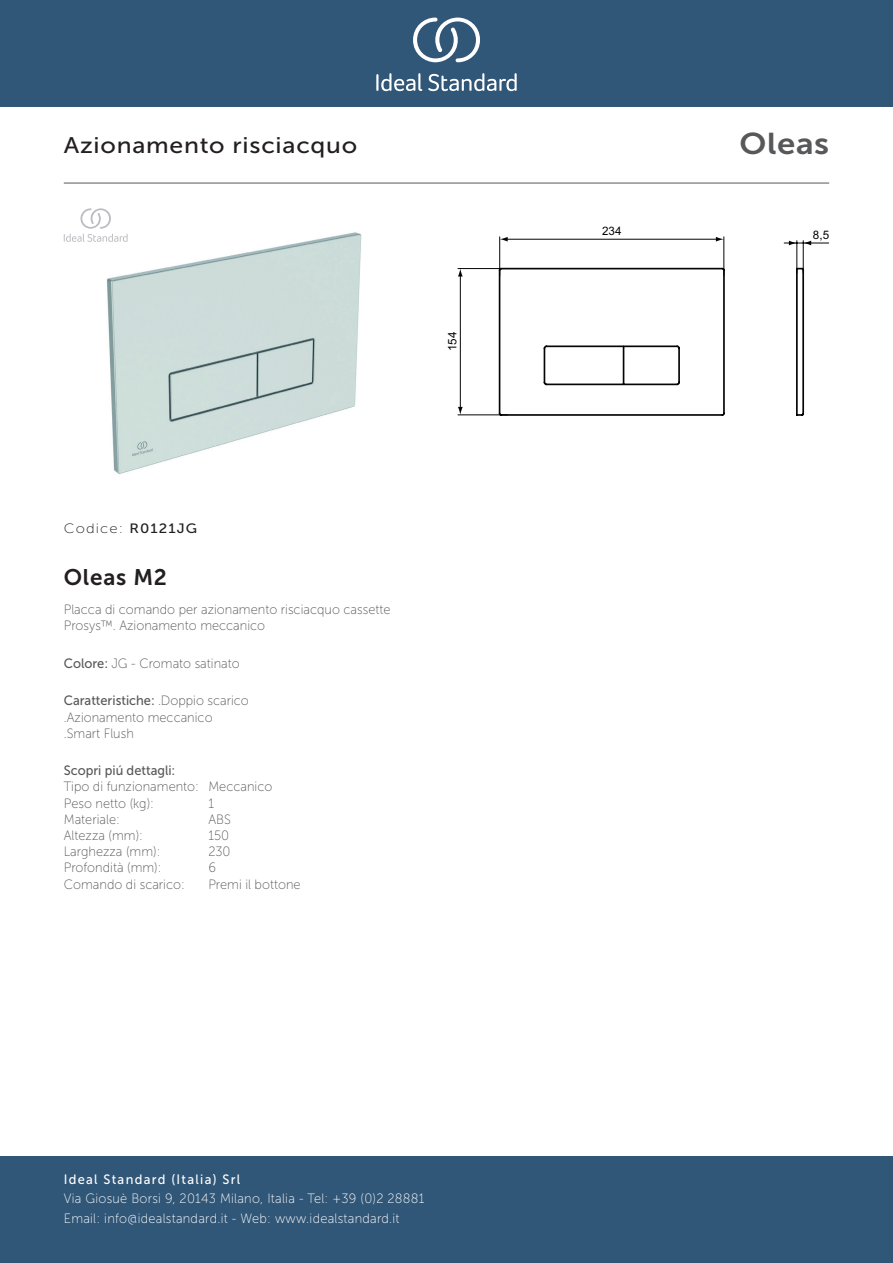
<style>
.page{position:relative;width:893px;height:1263px;background:#fff}
.page>*{position:absolute;margin:0;border:0;box-sizing:border-box;transform-origin:0 0}
._001_Produkttyp{font:30px "Museo Sans 700";letter-spacing:.02em;color:#57585a;scale:1.1 1}
.t1{font:22.5px "Museo Sans 500";letter-spacing:.03em;color:#231f20;scale:1.1 1}
.Article_Name{font:22.5px "Museo Sans 700";letter-spacing:.035em;color:#231f20}
.t2{font:13.5px/19.5px "Museo Sans 100";letter-spacing:.02em;color:#fff;scale:.95 1}
.Marketing_Descriptio{font:13.5px/16.2px "Museo Sans 100";color:#57585a;scale:.95 1}
.Features{font:13.5px/16.2px "Museo Sans 100";color:#57585a;scale:.95 1}
.Flush_Type{font:13.5px "Museo Sans 100";color:#57585a;scale:.95 1}
.Operation_Type{font:13.5px "Museo Sans 100";color:#57585a;scale:.95 1}
.Colour{font:13.5px "Museo Sans 100";color:#57585a;scale:.95 1}
.t3{font:13.5px "Museo Sans 500";letter-spacing:.1em;color:#fff;scale:.95 1}
.t4{font:13.5px "Museo Sans 500";color:#57585a;scale:.95 1}
.Width__mm{font:13.5px "Museo Sans 100";color:#57585a;scale:.95 1}
.Depth__mm{font:13.5px "Museo Sans 100";color:#57585a;scale:.95 1}
.Net_Weight__kg{font:13.5px "Museo Sans 100";color:#57585a;scale:.95 1}
.Height__mm{font:13.5px "Museo Sans 100";color:#57585a;scale:.95 1}
.t5{font:13.5px "Museo Sans 100";letter-spacing:.075em;color:#231f20;scale:1.1 1}
.Material{font:13.5px "Museo Sans 100";color:#57585a;scale:.95 1}
.t6{font:11.7px "Arial";color:#040503}
.s1{font-family:"Museo Sans 500"}
</style>
<div class="page">
<div style="left:0;top:1157px;width:893px;height:106px;background:#305678"></div>
<div style="left:0;top:0;width:893px;height:107px;background:#305678"></div>
<svg style="left:428px;top:73px;width:89px;height:18px"></svg>
<svg style="left:376px;top:73px;width:46px;height:18px"></svg>
<svg style="left:413px;top:18px;width:67px;height:44px"></svg>
<hr style="left:64px;top:183px;width:765px;height:1px;background:#57585a">
<img style="left:106px;top:232px;width:255px;height:243px">
<svg style="left:498px;top:267px;width:307px;height:149px"></svg>
<hr style="left:499px;top:237px;width:1px;height:39px;background:#040503">
<hr style="left:723px;top:237px;width:1px;height:39px;background:#040503">
<svg style="left:500px;top:237px;width:8px;height:5px"></svg>
<svg style="left:716px;top:237px;width:8px;height:5px"></svg>
<hr style="left:506px;top:239px;width:212px;height:1px;background:#040503">
<svg style="left:458px;top:269px;width:5px;height:7px"></svg>
<svg style="left:458px;top:407px;width:5px;height:7px"></svg>
<hr style="left:458px;top:268px;width:45px;height:1px;background:#040503">
<hr style="left:458px;top:414px;width:50px;height:1px;background:#040503">
<hr style="left:460px;top:274px;width:1px;height:135px;background:#040503">
<svg style="left:789px;top:241px;width:7px;height:4px"></svg>
<svg style="left:804px;top:241px;width:7px;height:4px"></svg>
<hr style="left:784px;top:243px;width:45px;height:1px;background:#040503">
<hr style="left:796px;top:241px;width:1px;height:32px;background:#040503">
<hr style="left:803px;top:241px;width:1px;height:32px;background:#040503">
<svg style="left:64px;top:208px;width:64px;height:34px"></svg>
<p class="t1" style="left:64px;top:133px;width:268px">Azionamento risciacquo</p>
<p class="_001_Produkttyp" style="left:739px;top:127px;width:83px">Oleas</p>
<p class="t6" style="left:445px;top:351px;width:21px;rotate:-90deg">154</p>
<p class="t5" style="left:64px;top:521px;width:123px">Codice: <span class="s1">R0121JG</span></p>
<p class="Article_Name" style="left:64px;top:565px;width:105px">Oleas M2</p>
<p class="Marketing_Descriptio" style="left:64px;top:602px;width:345px">Placca di comando per azionamento risciacquo cassette<br>Prosys™. Azionamento meccanico</p>
<p class="Colour" style="left:64px;top:656px;width:187px"><span class="s1">Colore:</span> JG - Cromato satinato</p>
<p class="Features" style="left:64px;top:693px;width:196px"><span class="s1">Caratteristiche:</span> .Doppio scarico .Azionamento meccanico .Smart Flush</p>
<p class="t4" style="left:64px;top:763px;width:119px">Scopri piú dettagli:</p>
<p class="Operation_Type" style="left:64px;top:779px;width:221px">Tipo di funzionamento: Meccanico</p>
<p class="Net_Weight__kg" style="left:64px;top:796px;width:96px">Peso netto (kg):</p>
<p class="Net_Weight__kg" style="left:208px;top:796px;width:7px">1</p>
<p class="Material" style="left:64px;top:812px;width:61px">Materiale:</p>
<p class="Material" style="left:208px;top:812px;width:25px">ABS</p>
<p class="Height__mm" style="left:64px;top:828px;width:85px">Altezza (mm):</p>
<p class="Height__mm" style="left:208px;top:828px;width:23px">150</p>
<p class="Width__mm" style="left:64px;top:844px;width:103px">Larghezza (mm):</p>
<p class="Width__mm" style="left:208px;top:844px;width:25px">230</p>
<p class="Depth__mm" style="left:64px;top:860px;width:104px">Profondità (mm):</p>
<p class="Depth__mm" style="left:208px;top:860px;width:9px">6</p>
<p class="Flush_Type" style="left:64px;top:877px;width:129px">Comando di scarico:</p>
<p class="Flush_Type" style="left:208px;top:877px;width:99px">Premi il bottone</p>
<p class="t3" style="left:64px;top:1172px;width:187px">Ideal Standard (Italia) Srl</p>
<p class="t2" style="left:64px;top:1189px;width:381px">Via Giosuè Borsi 9, 20143 Milano, Italia - Tel: +39 (0)2 28881<br>Email: info@idealstandard.it - Web: www.idealstandard.it</p>
<p class="t6" style="left:602px;top:224px;width:21px">234</p>
<p class="t6" style="left:813px;top:227px;width:18px">8,5</p>
</div>
